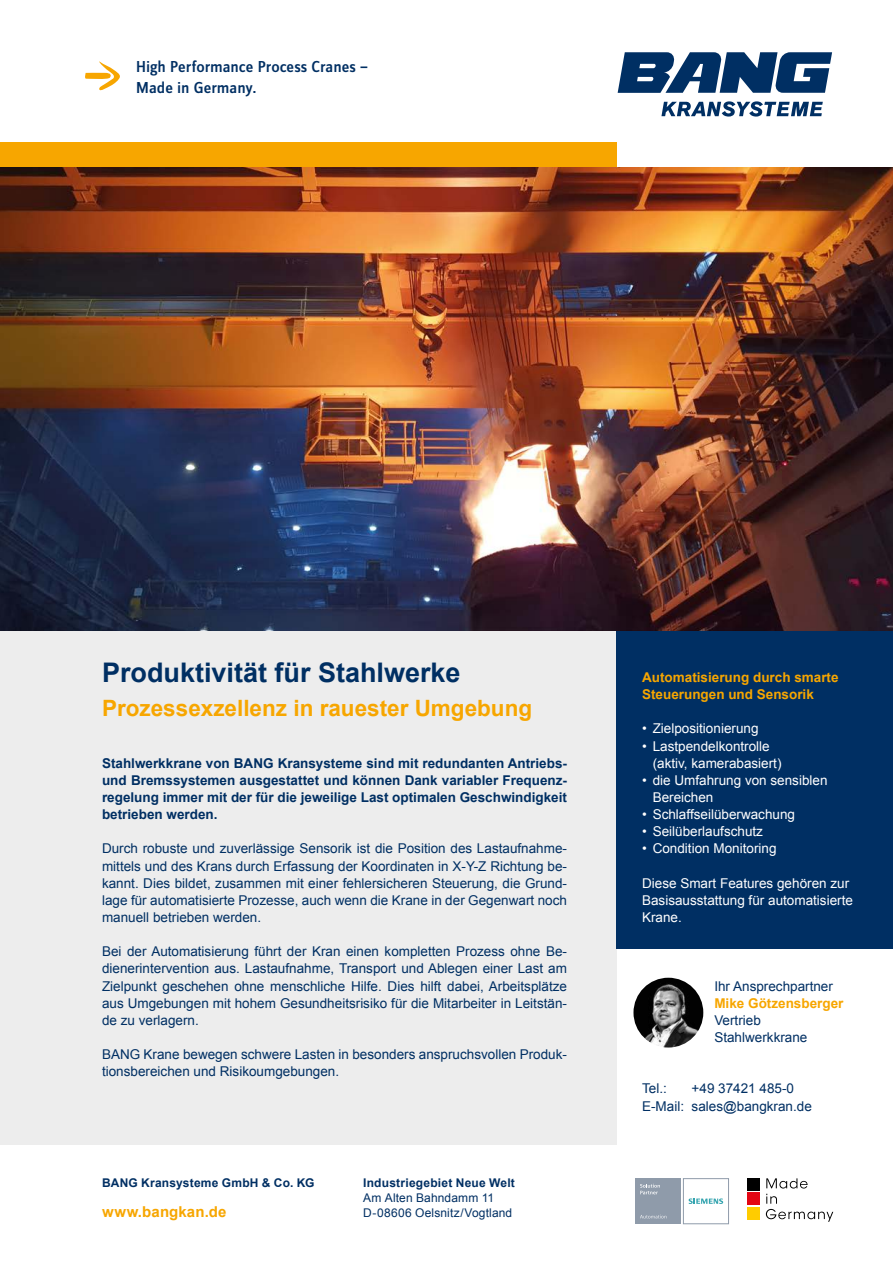
<style>
.page{position:relative;width:893px;height:1263px;background:#fff}
.page>*{position:absolute;margin:0;border:0;box-sizing:border-box;transform-origin:0 0}
.t1{font:700 27px "Arial";color:#002f63}
.t2{font:700 22.5px "Arial";color:#f7a600}
.t3{font:500 16.5px/20.2px "Zine Sans Dis";letter-spacing:-.005em;color:#002f63}
.t4{font:700 15px "Arial";letter-spacing:.01em;color:#f7a600}
.t5{font:13.5px/17.1px "Arial";color:#002f63}
.t6{font:13.5px/17.1px "Arial";color:#fff}
.t7{font:700 13.5px/17.1px "Arial";color:#002f63;text-align:justify}
.t8{font:700 13.5px/17.1px "Arial";color:#f7a600}
.t9{font:700 12px "Arial";letter-spacing:.02em;color:#002f63}
.t10{font:12px "Arial";letter-spacing:.01em;color:#002f63}
</style>
<div class="page">
<div style="left:0;top:142px;width:617px;height:26px;background:#f7a600"></div>
<svg style="left:85px;top:61px;width:35px;height:30px"></svg>
<svg style="left:618px;top:52px;width:214px;height:41px"></svg>
<svg style="left:661px;top:101px;width:162px;height:16px"></svg>
<div style="left:683px;top:1178px;width:46px;height:46px;background:#fff;border:1px solid #8f9baa"></div>
<svg style="left:689px;top:1198px;width:34px;height:6px"></svg>
<div style="left:635px;top:1178px;width:45px;height:46px;background:#8f9baa"></div>
<svg style="left:640px;top:1184px;width:20px;height:10px"></svg>
<svg style="left:640px;top:1215px;width:26px;height:3px"></svg>
<div style="left:747px;top:1178px;width:13px;height:13px;background:#000"></div>
<div style="left:747px;top:1193px;width:13px;height:12px;background:#e30613"></div>
<div style="left:747px;top:1207px;width:13px;height:12px;background:#fc0"></div>
<svg style="left:766px;top:1194px;width:67px;height:28px"></svg>
<svg style="left:766px;top:1178px;width:42px;height:10px"></svg>
<div style="left:0;top:168px;width:617px;height:977px;background:#ededed"></div>
<div style="left:617px;top:630px;width:276px;height:319px;background:#002f63"></div>
<img style="left:633px;top:978px;width:70px;height:69px;border-radius:35px">
<img style="left:0;top:168px;width:893px;height:462px">
<p class="t3" style="left:136px;top:57px;width:233px">High Performance Process Cranes —<br>Made in Germany.</p>
<h1 class="t1" style="left:102px;top:655px;width:360px">Produktivität für Stahlwerke</h1>
<h2 class="t2" style="left:102px;top:693px;width:432px">Prozessexzellenz in rauester Umgebung</h2>
<p class="t7" style="left:102px;top:755px;width:466px">Stahlwerkkrane von BANG Kransysteme sind mit redundanten Antriebs&shy;und Bremssystemen ausgestattet und können Dank variabler Frequenz&shy;regelung immer mit der für die jeweilige Last optimalen Geschwindigkeit betrieben werden.</p>
<p class="t5" style="left:102px;top:840px;width:466px;text-align:justify">Durch robuste und zuverlässige Sensorik ist die Position des Lastaufnahme&shy;mittels und des Krans durch Erfassung der Koordinaten in X-Y-Z Richtung be&shy;kannt. Dies bildet, zusammen mit einer fehlersicheren Steuerung, die Grund&shy;lage für automatisierte Prozesse, auch wenn die Krane in der Gegenwart noch manuell betrieben werden.</p>
<p class="t5" style="left:102px;top:943px;width:466px;text-align:justify">Bei der Automatisierung führt der Kran einen kompletten Prozess ohne Be&shy;dienerintervention aus. Lastaufnahme, Transport und Ablegen einer Last am Zielpunkt geschehen ohne menschliche Hilfe. Dies hilft dabei, Arbeitsplätze aus Umgebungen mit hohem Gesundheitsrisiko für die Mitarbeiter in Leitstän&shy;de zu verlagern.</p>
<p class="t5" style="left:102px;top:1046px;width:466px">BANG Krane bewegen schwere Lasten in besonders anspruchsvollen Produk&shy;tionsbereichen und Risikoumgebungen.</p>
<p class="t9" style="left:102px;top:1174px;width:214px">BANG Kransysteme GmbH &amp; Co. KG</p>
<p class="t9" style="left:363px;top:1174px;width:153px">Industriegebiet Neue Welt</p>
<p class="t10" style="left:363px;top:1189px;width:132px">Am Alten Bahndamm 11</p>
<p class="t4" style="left:102px;top:1201px;width:126px">www.bangkan.de</p>
<p class="t10" style="left:363px;top:1204px;width:151px">D-08606 Oelsnitz/Vogtland</p>
<p class="t8" style="left:642px;top:669px;width:198px">Automatisierung durch smarte<br>Steuerungen und Sensorik</p>
<p class="t6" style="left:642px;top:720px;width:118px">• Zielpositionierung</p>
<p class="t6" style="left:653px;top:737px;width:130px;text-indent:-11px">• Lastpendelkontrolle (aktiv, kamerabasiert)</p>
<p class="t6" style="left:653px;top:772px;width:176px;text-indent:-11px">• die Umfahrung von sensiblen<br>Bereichen</p>
<p class="t6" style="left:642px;top:806px;width:154px">• Schlaffseilüberwachung</p>
<p class="t6" style="left:642px;top:823px;width:122px">• Seilüberlaufschutz</p>
<p class="t6" style="left:642px;top:840px;width:136px">• Condition Monitoring</p>
<p class="t6" style="left:642px;top:874px;width:212px">Diese Smart Features gehören zur<br>Basisausstattung für automatisierte<br>Krane.</p>
<p class="t5" style="left:714px;top:977px;width:120px">Ihr Ansprechpartner</p>
<p class="t8" style="left:714px;top:995px;width:131px">Mike Götzensberger</p>
<p class="t5" style="left:714px;top:1012px;width:95px">Vertrieb<br>Stahlwerkkrane</p>
<p class="t5" style="left:642px;top:1080px;width:171px;text-indent:50px">+49 37421 485-0<br>E-Mail: sales@bangkran.de</p>
<p class="t5" style="left:642px;top:1080px;width:26px">Tel.:</p>
</div>
